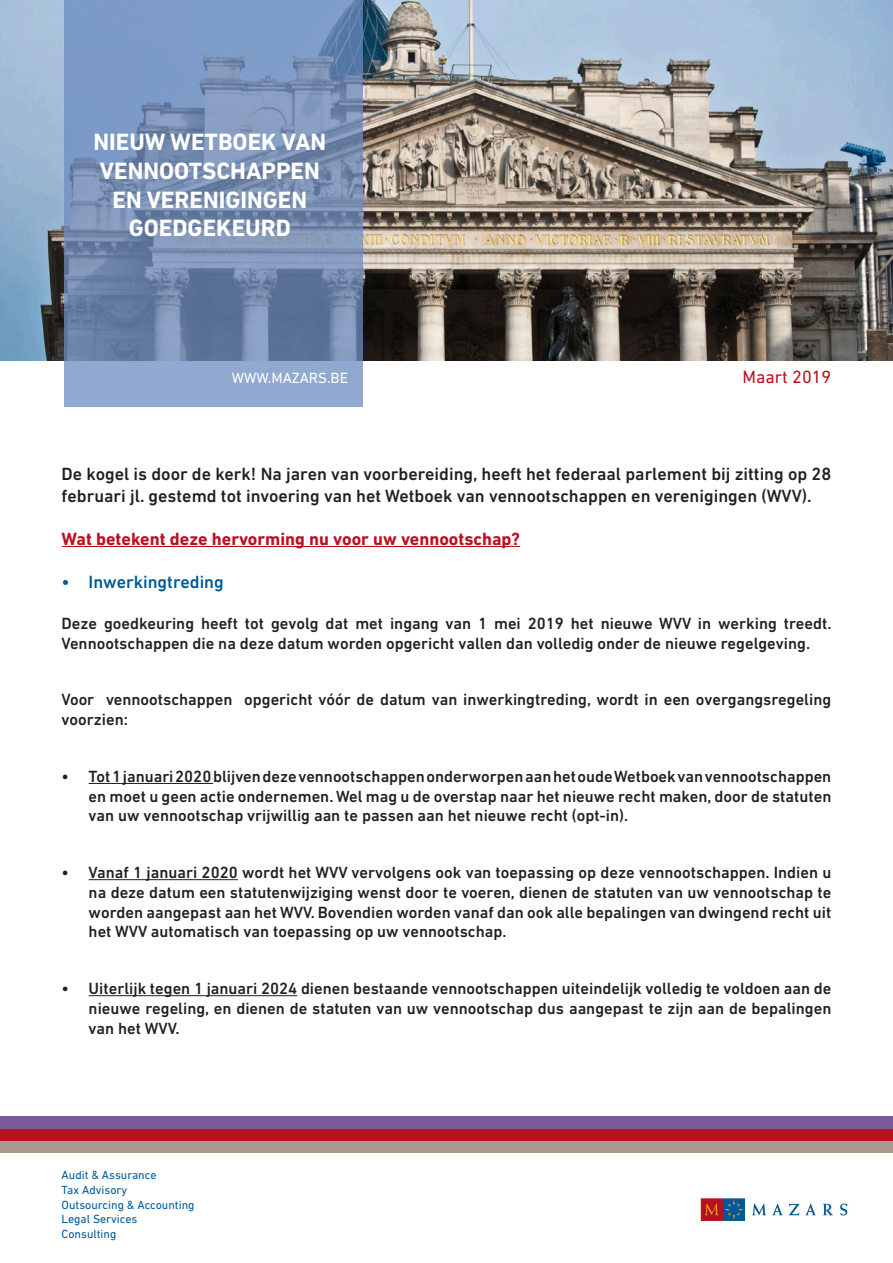
<style>
.page{position:relative;width:893px;height:1263px;background:#fff}
.page>*{position:absolute;margin:0;border:0;box-sizing:border-box;transform-origin:0 0}
.t1{font:700 24px "DIN Next LT Pro";color:#fff}
.t2{font:500 18px/21.6px "DIN Next LT Pro";color:#231f20}
.t3{font:700 18px "DIN Next LT Pro";color:#ba1021}
.t4{font:500 18px "DIN Next LT Pro";color:#005996}
.t5{font:18px "DIN Next LT Pro";color:#ba1021}
.t6{font:500 16.5px/19.8px "DIN Next LT Pro";color:#231f20;text-align:justify}
.t7{font:15px "DIN Next LT Pro";color:#fff}
.t8{font:12px "DIN Next LT Pro";color:#005996}
</style>
<div class="page">
<img style="left:0;top:1px;width:893px;height:359px">
<svg style="left:65px;top:1px;width:298px;height:406px;background:#7890b7"></svg>
<div style="left:0;top:1140px;width:893px;height:13px;background:#a99a8c"></div>
<div style="left:0;top:1128px;width:893px;height:13px;background:#ba1021"></div>
<div style="left:0;top:1116px;width:893px;height:13px;background:#7c5a99"></div>
<hr style="left:62px;top:546px;width:458px;height:1px;background:#ba1021">
<hr style="left:89px;top:783px;width:124px;height:1px;background:#231f20">
<hr style="left:89px;top:879px;width:149px;height:1px;background:#231f20">
<hr style="left:89px;top:995px;width:208px;height:1px;background:#231f20">
<img style="left:700px;top:1198px;width:148px;height:23px">
<p class="t1" style="left:93px;top:128px;width:234px">NIEUW WETBOEK VAN</p>
<p class="t1" style="left:100px;top:157px;width:222px">VENNOOTSCHAPPEN</p>
<p class="t1" style="left:112px;top:185px;width:196px">EN VERENIGINGEN</p>
<p class="t1" style="left:129px;top:214px;width:164px">GOEDGEKEURD</p>
<p class="t7" style="left:232px;top:369px;width:118px">WWW.MAZARS.BE</p>
<p class="t5" style="left:743px;top:366px;width:90px">Maart 2019</p>
<p class="t2" style="left:62px;top:463px;width:771px">De kogel is door de kerk! Na jaren van voorbereiding, heeft het federaal parlement bij zitting op 28 februari jl. gestemd tot invoering van het Wetboek van vennootschappen en verenigingen (WVV).</p>
<p class="t3" style="left:62px;top:528px;width:460px">Wat betekent deze hervorming nu voor uw vennootschap?</p>
<p class="t4" style="left:62px;top:571px;width:164px">• Inwerkingtreding</p>
<p class="t6" style="left:62px;top:613px;width:771px">Deze goedkeuring heeft tot gevolg dat met ingang van 1 mei 2019 het nieuwe WVV in werking treedt.<br>Vennootschappen die na deze datum worden opgericht vallen dan volledig onder de nieuwe regelgeving.</p>
<p class="t6" style="left:62px;top:690px;width:771px">Voor vennootschappen opgericht vóór de datum van inwerkingtreding, wordt in een overgangsregeling voorzien:</p>
<p class="t6" style="left:89px;top:766px;width:744px;text-indent:-27px">• Tot 1 januari 2020 blijven deze vennootschappen onderworpen aan het oude Wetboek van vennootschappen en moet u geen actie ondernemen. Wel mag u de overstap naar het nieuwe recht maken, door de statuten van uw vennootschap vrijwillig aan te passen aan het nieuwe recht (opt-in).</p>
<p class="t6" style="left:89px;top:862px;width:744px;text-indent:-27px">• Vanaf 1 januari 2020 wordt het WVV vervolgens ook van toepassing op deze vennootschappen. Indien u na deze datum een statutenwijziging wenst door te voeren, dienen de statuten van uw vennootschap te worden aangepast aan het WVV. Bovendien worden vanaf dan ook alle bepalingen van dwingend recht uit het WVV automatisch van toepassing op uw vennootschap.</p>
<p class="t6" style="left:89px;top:978px;width:744px;text-indent:-27px">• Uiterlijk tegen 1 januari 2024 dienen bestaande vennootschappen uiteindelijk volledig te voldoen aan de nieuwe regeling, en dienen de statuten van uw vennootschap dus aangepast te zijn aan de bepalingen van het WVV.</p>
<p class="t8" style="left:62px;top:1168px;width:96px">Audit &amp; Assurance</p>
<p class="t8" style="left:62px;top:1183px;width:67px">Tax Advisory</p>
<p class="t8" style="left:62px;top:1198px;width:134px">Outsourcing &amp; Accounting</p>
<p class="t8" style="left:62px;top:1212px;width:77px">Legal Services</p>
<p class="t8" style="left:62px;top:1227px;width:56px">Consulting</p>
</div>
